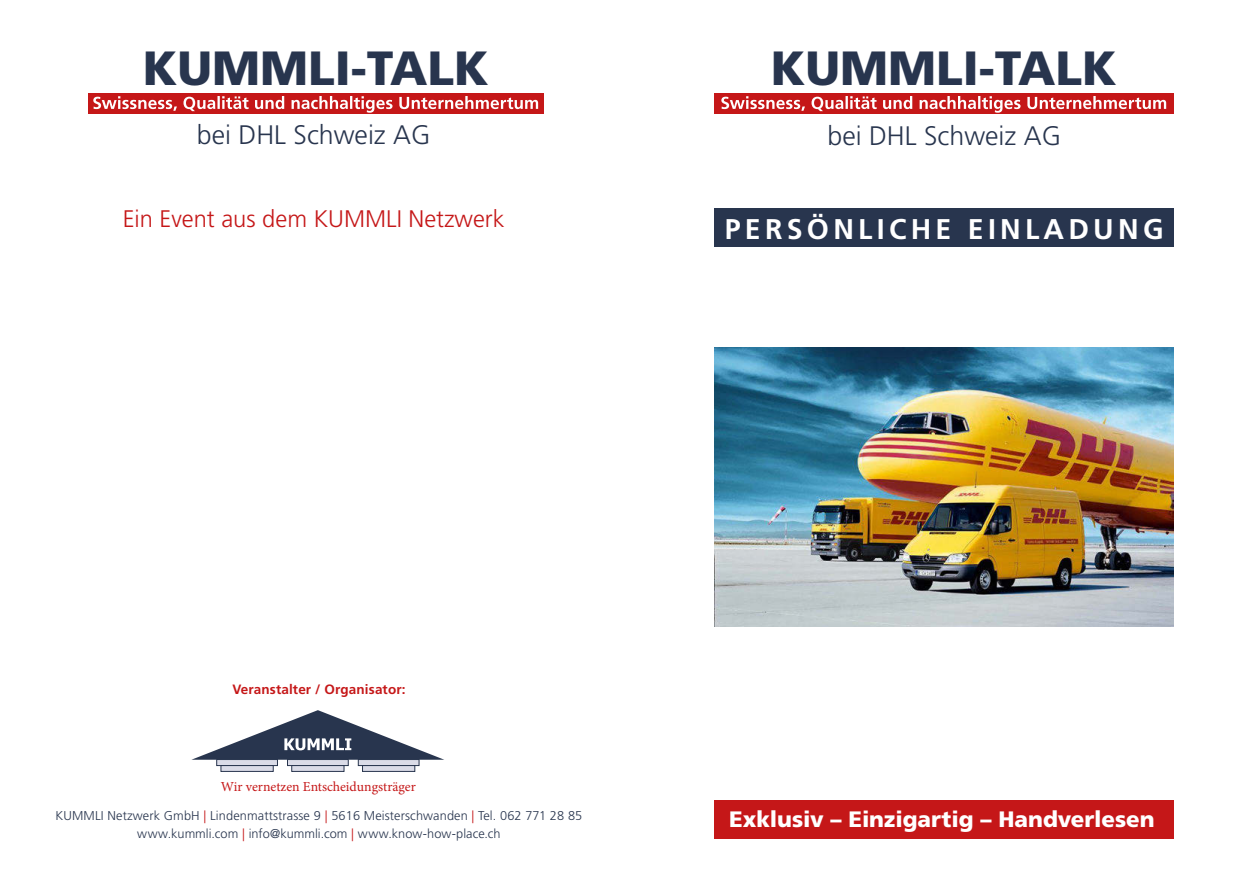
<style>
.page{position:relative;width:1259px;height:893px;background:#fff}
.page>*{position:absolute;margin:0;border:0;box-sizing:border-box;transform-origin:0 0}
.t1{font:900 48px "Frutiger LT Std";color:#28354e}
.t2{font:700 28.5px "Frutiger LT Std";letter-spacing:.15em;color:#fff}
.t3{font:300 26.7px "Frutiger LT Std";color:#28354e}
.t4{font:300 24px "Frutiger LT Std";color:#c51718}
.t5{font:900 22.35px "Frutiger LT Std";color:#fff}
.t6{font:13.8px "Minion Pro";color:#c51718}
.t7{font:700 13.5px "Frutiger LT Std";letter-spacing:.01em;color:#c51718}
.t8{font:300 12.75px/18px "Frutiger LT Std";letter-spacing:.01em;color:#28354e;text-align:center}
.s1{color:#c51718}
</style>
<div class="page">
<div style="left:714px;top:94px;width:460px;height:20px;background:#c51718"></div>
<svg style="left:721px;top:96px;width:445px;height:17px"></svg>
<div style="left:714px;top:800px;width:460px;height:38px;background:#c51718"></div>
<div style="left:88px;top:94px;width:455px;height:20px;background:#c51718"></div>
<svg style="left:93px;top:96px;width:445px;height:17px"></svg>
<div style="left:714px;top:209px;width:460px;height:38px;background:#28354e"></div>
<div style="left:216px;top:759px;width:62px;height:7px;background:#dbdce8"></div>
<div style="left:221px;top:765px;width:52px;height:7px;background:#dbdce8;border:1px solid #28354e"></div>
<div style="left:287px;top:759px;width:61px;height:7px;background:#dbdce8"></div>
<div style="left:291px;top:765px;width:53px;height:7px;background:#dbdce8;border:1px solid #28354e"></div>
<div style="left:358px;top:759px;width:61px;height:7px;background:#dbdce8"></div>
<div style="left:362px;top:765px;width:53px;height:7px;background:#dbdce8;border:1px solid #28354e"></div>
<svg style="left:191px;top:710px;width:253px;height:50px"></svg>
<img style="left:714px;top:348px;width:460px;height:278px">
<h1 class="t1" style="left:143px;top:39px;width:347px">KUMMLI-TALK</h1>
<h1 class="t1" style="left:771px;top:39px;width:347px">KUMMLI-TALK</h1>
<h3 class="t3" style="left:197px;top:119px;width:235px">bei DHL Schweiz AG</h3>
<h3 class="t3" style="left:827px;top:120px;width:235px">bei DHL Schweiz AG</h3>
<h3 class="t4" style="left:123px;top:205px;width:383px">Ein Event aus dem KUMMLI Netzwerk</h3>
<h2 class="t2" style="left:725px;top:212px;width:440px">PERSÖNLICHE EINLADUNG</h2>
<p class="t7" style="left:232px;top:681px;width:175px">Veranstalter / Organisator:</p>
<p class="t6" style="left:221px;top:778px;width:196px">Wir vernetzen Entscheidungsträger</p>
<p class="t8" style="left:56px;top:807px;width:528px">KUMMLI Netzwerk GmbH <span class="s1">|</span> Lindenmattstrasse 9 <span class="s1">|</span> 5616 Meisterschwanden <span class="s1">|</span> Tel. 062 771 28 85 www.kummli.com <span class="s1">|</span> info@kummli.com <span class="s1">|</span> www.know-how-place.ch</p>
<h3 class="t5" style="left:729px;top:805px;width:427px">Exklusiv – Einzigartig – Handverlesen</h3>
</div>
